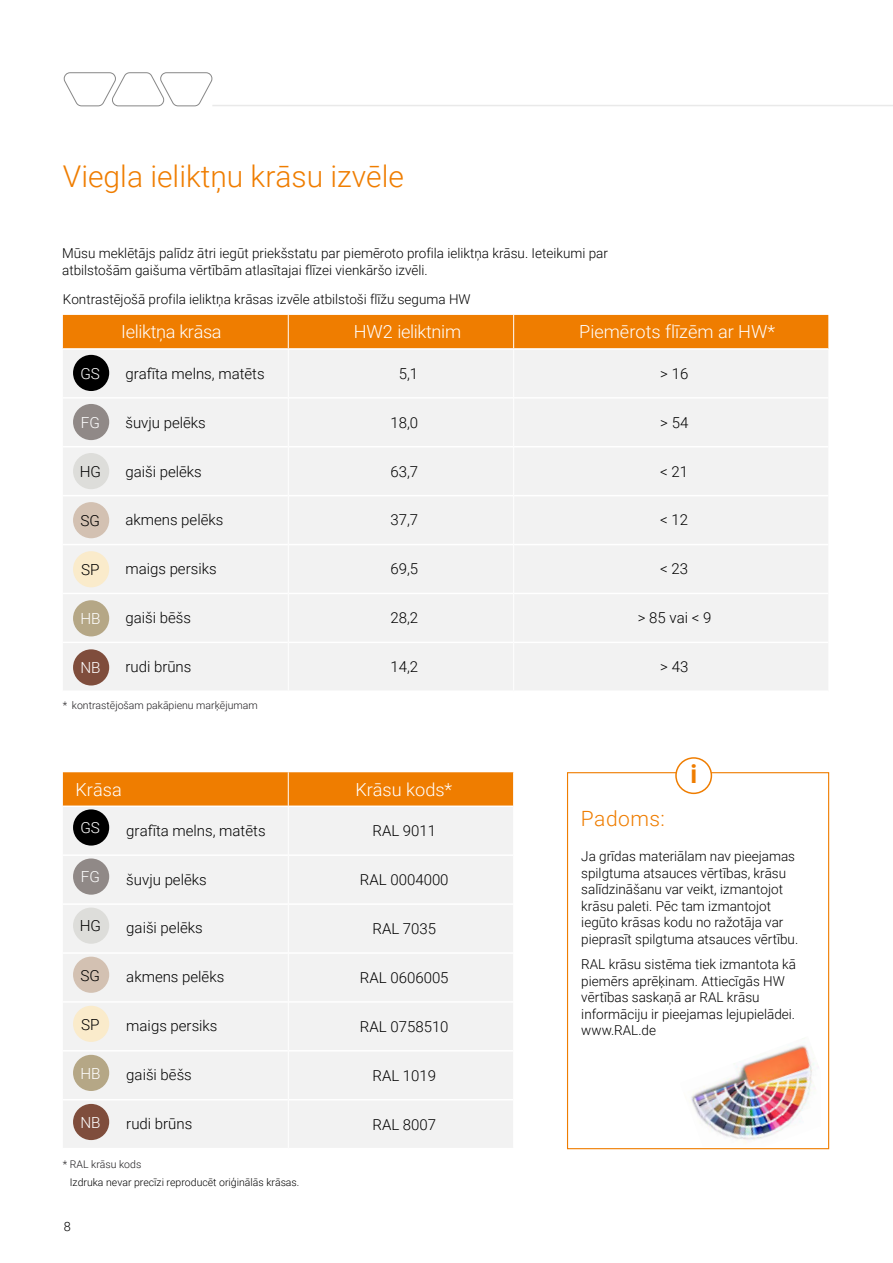
<style>
.page{position:relative;width:893px;height:1263px;background:#fff}
.page>*{position:absolute;margin:0;border:0;box-sizing:border-box;transform-origin:0 0}
.t1{font:300 30px "Roboto";color:#ef7d00}
.t2{font:700 25.5px "Roboto";color:#ef7d00}
.t3{font:300 21px "Roboto";letter-spacing:.025em;color:#ef7d00}
.t4{font:300 18px "Roboto";color:#fff}
.t5{font:300 18px "Roboto";letter-spacing:-.02em;color:#fff}
.t6{font:300 15.3px "Roboto";color:#fff}
.t7{font:300 15.3px "Roboto";color:#000}
.t8{font:300 15px "Roboto";color:#000}
.t9{font:300 13.65px/16.5px "Roboto";color:#000}
.t10{font:300 13.5px "Roboto";color:#000}
.t11{font:300 12.75px "Roboto";color:#000}
.t12{font:300 10.5px "Roboto";color:#1e1c1f}
.t13{font:300 10.5px "Roboto";color:#000}
</style>
<div class="page">
<img style="left:691px;top:1038px;width:128px;height:105px">
<div style="left:567px;top:772px;width:262px;height:377px;border:1px solid #ef7d00"></div>
<div style="left:676px;top:758px;width:35px;height:35px;background:#fff;border-radius:50%"></div>
<div style="left:675px;top:757px;width:37px;height:37px;border:2px solid #ef7d00;border-radius:50%"></div>
<div style="left:63px;top:315px;width:765px;height:33px;background:#ef7d00"></div>
<div style="left:63px;top:350px;width:765px;height:340px;background:#f2f2f2"></div>
<hr style="left:63px;top:397px;width:225px;height:2px;background:#fff">
<hr style="left:289px;top:397px;width:224px;height:2px;background:#fff">
<hr style="left:514px;top:397px;width:314px;height:2px;background:#fff">
<hr style="left:63px;top:446px;width:225px;height:1px;background:#fff">
<hr style="left:289px;top:446px;width:224px;height:1px;background:#fff">
<hr style="left:514px;top:446px;width:314px;height:1px;background:#fff">
<hr style="left:63px;top:495px;width:225px;height:1px;background:#fff">
<hr style="left:289px;top:495px;width:224px;height:1px;background:#fff">
<hr style="left:514px;top:495px;width:314px;height:1px;background:#fff">
<hr style="left:63px;top:544px;width:225px;height:1px;background:#fff">
<hr style="left:289px;top:544px;width:224px;height:1px;background:#fff">
<hr style="left:514px;top:544px;width:314px;height:1px;background:#fff">
<hr style="left:63px;top:593px;width:225px;height:1px;background:#fff">
<hr style="left:289px;top:593px;width:224px;height:1px;background:#fff">
<hr style="left:514px;top:593px;width:314px;height:1px;background:#fff">
<hr style="left:63px;top:642px;width:225px;height:1px;background:#fff">
<hr style="left:289px;top:642px;width:224px;height:1px;background:#fff">
<hr style="left:514px;top:642px;width:314px;height:1px;background:#fff">
<hr style="left:288px;top:315px;width:1px;height:34px;background:#fff">
<hr style="left:513px;top:315px;width:1px;height:34px;background:#fff">
<hr style="left:288px;top:349px;width:1px;height:49px;background:#fff">
<hr style="left:513px;top:349px;width:1px;height:49px;background:#fff">
<hr style="left:288px;top:398px;width:1px;height:49px;background:#fff">
<hr style="left:513px;top:398px;width:1px;height:49px;background:#fff">
<hr style="left:288px;top:447px;width:1px;height:49px;background:#fff">
<hr style="left:513px;top:447px;width:1px;height:49px;background:#fff">
<hr style="left:288px;top:496px;width:1px;height:48px;background:#fff">
<hr style="left:513px;top:496px;width:1px;height:48px;background:#fff">
<hr style="left:288px;top:544px;width:1px;height:49px;background:#fff">
<hr style="left:513px;top:544px;width:1px;height:49px;background:#fff">
<hr style="left:288px;top:593px;width:1px;height:49px;background:#fff">
<hr style="left:513px;top:593px;width:1px;height:49px;background:#fff">
<hr style="left:288px;top:642px;width:1px;height:48px;background:#fff">
<hr style="left:513px;top:642px;width:1px;height:48px;background:#fff">
<div style="left:63px;top:772px;width:450px;height:33px;background:#ef7d00"></div>
<div style="left:63px;top:807px;width:450px;height:341px;background:#f2f2f2"></div>
<hr style="left:63px;top:854px;width:225px;height:2px;background:#fff">
<hr style="left:289px;top:854px;width:224px;height:2px;background:#fff">
<hr style="left:63px;top:903px;width:225px;height:2px;background:#fff">
<hr style="left:289px;top:903px;width:224px;height:2px;background:#fff">
<hr style="left:63px;top:952px;width:225px;height:2px;background:#fff">
<hr style="left:289px;top:952px;width:224px;height:2px;background:#fff">
<hr style="left:63px;top:1001px;width:225px;height:2px;background:#fff">
<hr style="left:289px;top:1001px;width:224px;height:2px;background:#fff">
<hr style="left:63px;top:1050px;width:225px;height:1px;background:#fff">
<hr style="left:289px;top:1050px;width:224px;height:1px;background:#fff">
<hr style="left:63px;top:1099px;width:225px;height:1px;background:#fff">
<hr style="left:289px;top:1099px;width:224px;height:1px;background:#fff">
<hr style="left:288px;top:772px;width:1px;height:34px;background:#fff">
<hr style="left:288px;top:806px;width:1px;height:49px;background:#fff">
<hr style="left:288px;top:855px;width:1px;height:49px;background:#fff">
<hr style="left:288px;top:904px;width:1px;height:49px;background:#fff">
<hr style="left:288px;top:953px;width:1px;height:49px;background:#fff">
<hr style="left:288px;top:1002px;width:1px;height:49px;background:#fff">
<hr style="left:288px;top:1051px;width:1px;height:49px;background:#fff">
<hr style="left:288px;top:1100px;width:1px;height:48px;background:#fff">
<div style="left:73px;top:355px;width:36px;height:36px;background:#000;border-radius:50%"></div>
<div style="left:73px;top:809px;width:36px;height:36px;background:#000;border-radius:50%"></div>
<div style="left:73px;top:404px;width:36px;height:36px;background:#908987;border-radius:50%"></div>
<div style="left:73px;top:858px;width:36px;height:37px;background:#908987;border-radius:50%"></div>
<div style="left:73px;top:453px;width:36px;height:36px;background:#ddddda;border-radius:50%"></div>
<div style="left:73px;top:907px;width:36px;height:37px;background:#ddddda;border-radius:50%"></div>
<div style="left:73px;top:502px;width:36px;height:36px;background:#d3c1b2;border-radius:50%"></div>
<div style="left:73px;top:957px;width:36px;height:36px;background:#d3c1b2;border-radius:50%"></div>
<div style="left:73px;top:551px;width:36px;height:36px;background:#faebcb;border-radius:50%"></div>
<div style="left:73px;top:1006px;width:36px;height:36px;background:#faebcb;border-radius:50%"></div>
<div style="left:73px;top:600px;width:36px;height:36px;background:#b5a786;border-radius:50%"></div>
<div style="left:73px;top:1055px;width:36px;height:36px;background:#b5a786;border-radius:50%"></div>
<div style="left:73px;top:649px;width:36px;height:36px;background:#7f4d3c;border-radius:50%"></div>
<div style="left:73px;top:1104px;width:36px;height:36px;background:#7f4d3c;border-radius:50%"></div>
<hr style="left:212px;top:105px;width:681px;height:1px;background:#e9e9e9">
<svg style="left:64px;top:72px;width:148px;height:34px"></svg>
<h1 class="t1" style="left:63px;top:156px;width:342px">Viegla ieliktņu krāsu izvēle</h1>
<p class="t9" style="left:62px;top:245px;width:547px">Mūsu meklētājs palīdz ātri iegūt priekšstatu par piemēroto profila ieliktņa krāsu. Ieteikumi par atbilstošām gaišuma vērtībām atlasītajai flīzei vienkāršo izvēli.</p>
<p class="t10" style="left:63px;top:290px;width:409px">Kontrastējošā profila ieliktņa krāsas izvēle atbilstoši flīžu seguma HW</p>
<p class="t6" style="left:80px;top:363px;width:21px">GS</p>
<p class="t6" style="left:81px;top:412px;width:21px">FG</p>
<p class="t7" style="left:80px;top:461px;width:23px">HG</p>
<p class="t7" style="left:80px;top:510px;width:21px">SG</p>
<p class="t7" style="left:81px;top:559px;width:20px">SP</p>
<p class="t6" style="left:80px;top:608px;width:22px">HB</p>
<p class="t6" style="left:80px;top:657px;width:22px">NB</p>
<h3 class="t5" style="left:121px;top:319px;width:102px">Ieliktņa krāsa</h3>
<h3 class="t5" style="left:354px;top:319px;width:109px">HW2 ieliktnim</h3>
<h3 class="t4" style="left:579px;top:319px;width:197px">Piemērots flīzēm ar HW*</h3>
<p class="t8" style="left:125px;top:363px;width:141px">grafīta melns, matēts</p>
<p class="t8" style="left:399px;top:363px;width:21px">5,1</p>
<p class="t8" style="left:660px;top:363px;width:30px">&gt; 16</p>
<p class="t8" style="left:125px;top:412px;width:82px">šuvju pelēks</p>
<p class="t8" style="left:390px;top:412px;width:29px">18,0</p>
<p class="t8" style="left:660px;top:412px;width:30px">&gt; 54</p>
<p class="t8" style="left:125px;top:461px;width:78px">gaiši pelēks</p>
<p class="t8" style="left:390px;top:461px;width:29px">63,7</p>
<p class="t8" style="left:660px;top:461px;width:29px">&lt; 21</p>
<p class="t8" style="left:125px;top:510px;width:100px">akmens pelēks</p>
<p class="t8" style="left:390px;top:510px;width:29px">37,7</p>
<p class="t8" style="left:660px;top:510px;width:29px">&lt; 12</p>
<p class="t8" style="left:125px;top:558px;width:93px">maigs persiks</p>
<p class="t8" style="left:390px;top:558px;width:29px">69,5</p>
<p class="t8" style="left:660px;top:558px;width:29px">&lt; 23</p>
<p class="t8" style="left:125px;top:607px;width:67px">gaiši bēšs</p>
<p class="t8" style="left:390px;top:607px;width:29px">28,2</p>
<p class="t8" style="left:638px;top:607px;width:75px">&gt; 85 vai &lt; 9</p>
<p class="t8" style="left:125px;top:656px;width:68px">rudi brūns</p>
<p class="t8" style="left:390px;top:656px;width:29px">14,2</p>
<p class="t8" style="left:660px;top:656px;width:30px">&gt; 43</p>
<p class="t12" style="left:63px;top:698px;width:196px">* kontrastējošam pakāpienu marķējumam</p>
<h3 class="t4" style="left:76px;top:777px;width:48px">Krāsa</h3>
<h3 class="t4" style="left:355px;top:777px;width:99px">Krāsu kods*</h3>
<p class="t8" style="left:372px;top:820px;width:65px">RAL 9011</p>
<p class="t8" style="left:360px;top:869px;width:90px">RAL 0004000</p>
<p class="t8" style="left:372px;top:918px;width:65px">RAL 7035</p>
<p class="t8" style="left:360px;top:967px;width:90px">RAL 0606005</p>
<p class="t8" style="left:360px;top:1016px;width:90px">RAL 0758510</p>
<p class="t8" style="left:372px;top:1065px;width:65px">RAL 1019</p>
<p class="t8" style="left:372px;top:1114px;width:65px">RAL 8007</p>
<p class="t6" style="left:80px;top:817px;width:21px">GS</p>
<p class="t8" style="left:126px;top:820px;width:141px">grafīta melns, matēts</p>
<p class="t8" style="left:126px;top:869px;width:82px">šuvju pelēks</p>
<p class="t8" style="left:126px;top:918px;width:78px">gaiši pelēks</p>
<p class="t8" style="left:126px;top:966px;width:100px">akmens pelēks</p>
<p class="t8" style="left:126px;top:1015px;width:93px">maigs persiks</p>
<p class="t8" style="left:126px;top:1064px;width:67px">gaiši bēšs</p>
<p class="t8" style="left:126px;top:1113px;width:68px">rudi brūns</p>
<p class="t6" style="left:81px;top:866px;width:21px">FG</p>
<p class="t7" style="left:80px;top:915px;width:23px">HG</p>
<p class="t7" style="left:80px;top:964px;width:21px">SG</p>
<p class="t7" style="left:81px;top:1013px;width:20px">SP</p>
<p class="t6" style="left:80px;top:1062px;width:22px">HB</p>
<p class="t6" style="left:80px;top:1111px;width:22px">NB</p>
<p class="t12" style="left:63px;top:1157px;width:80px">* RAL krāsu kods</p>
<p class="t13" style="left:70px;top:1175px;width:231px">Izdruka nevar precīzi reproducēt oriģinālās krāsas.</p>
<p class="t11" style="left:64px;top:1218px;width:9px">8</p>
<h3 class="t3" style="left:581px;top:804px;width:86px">Padoms:</h3>
<h2 class="t2" style="left:690px;top:756px;width:8px">i</h2>
<p class="t9" style="left:581px;top:848px;width:218px">Ja grīdas materiālam nav pieejamas spilgtuma atsauces vērtības, krāsu salīdzināšanu var veikt, izmantojot krāsu paleti. Pēc tam izmantojot iegūto krāsas kodu no ražotāja var pieprasīt spilgtuma atsauces vērtību.</p>
<p class="t9" style="left:581px;top:955px;width:216px">RAL krāsu sistēma tiek izmantota kā piemērs aprēķinam. Attiecīgās HW vērtības saskaņā ar RAL krāsu informāciju ir pieejamas lejupielādei. www.RAL.de</p>
</div>
